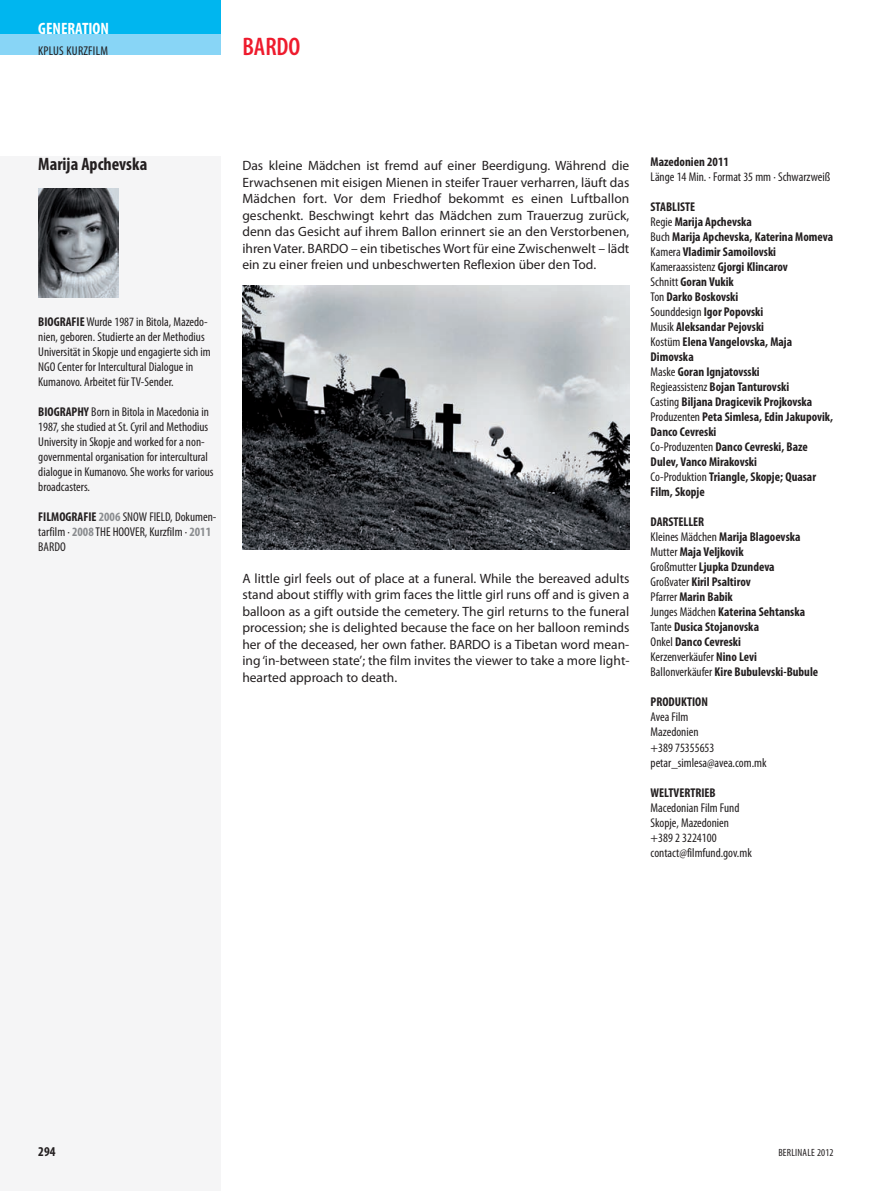
<style>
.page{position:relative;width:893px;height:1191px;background:#fff}
.page>*{position:absolute;margin:0;border:0;box-sizing:border-box;transform-origin:0 0}
.t1{font:600 condensed 25.5px "Myriad Pro";color:#ee1b2d}
.t2{font:700 condensed 18px "Myriad Pro";color:#231f20}
.t3{font:700 condensed 16.5px "Myriad Pro";color:#fff}
.t4{font:13.5px/16.5px "Myriad Pro";color:#231f20;text-align:justify}
.t5{font:700 condensed 13.5px "Myriad Pro";color:#231f20}
.t6{font:700 condensed 12.75px/15px "Myriad Pro";color:#231f20}
.t7{font:condensed 12.75px/15px "Myriad Pro";color:#231f20}
.t8{font:condensed 12.75px "Myriad Pro";letter-spacing:.02em;color:#231f20}
.t9{font:condensed 10.5px "Myriad Pro";letter-spacing:.02em;color:#231f20}
.s1{font-weight:700}
.s2{font-weight:700;color:#8a8c8f}
.s3{font-weight:400}
</style>
<div class="page">
<div style="left:0;top:156px;width:221px;height:1035px;background:#f5f5f6"></div>
<div style="left:0;top:0;width:221px;height:34px;background:#00b6ef"></div>
<div style="left:0;top:34px;width:221px;height:21px;background:#88d5f6"></div>
<img style="left:38px;top:189px;width:81px;height:108px">
<img style="left:242px;top:286px;width:387px;height:264px">
<p class="t3" style="left:38px;top:23px;width:72px">GENERATION</p>
<p class="t8" style="left:38px;top:46px;width:71px">KPLUS KURZFILM</p>
<h1 class="t1" style="left:242px;top:32px;width:60px">BARDO</h1>
<h2 class="t2" style="left:38px;top:158px;width:111px">Marija Apchevska</h2>
<p class="t7" style="left:38px;top:315px;width:174px"><span class="s1">BIOGRAFIE</span>Wurde 1987 in Bitola, Mazedo - nien, geboren. Studierte an der Methodius Universität in Skopje und engagierte sich im NGO Center for Intercultural Dialogue in Kumanovo. Arbeitet für TV-Sender.</p>
<p class="t7" style="left:38px;top:405px;width:177px"><span class="s1">BIOGRAPHY</span> Born in Bitola in Macedonia in 1987, she studied at St. Cyril and Methodius University in Skopje and worked for a non&shy;governmental organisation for intercultural dialogue in Kumanovo. She works for various broadcasters.</p>
<p class="t7" style="left:38px;top:510px;width:180px"><span class="s1">FILMOGRAFIE</span> <span class="s2">2006</span> SNOW FIELD, Dokumen - tar film · <span class="s2">2008</span> THE HOOVER, Kurzfilm · <span class="s2">2011<br></span>BARDO</p>
<p class="t4" style="left:242px;top:159px;width:389px">Das kleine Mädchen ist fremd auf einer Beerdigung. Während die Erwachsenen mit eisigen Mienen in steifer Trauer verharren, läuft das Mädchen fort. Vor dem Friedhof bekommt es einen Luftballon geschenkt. Beschwingt kehrt das Mädchen zum Trauerzug zurück, denn das Gesicht auf ihrem Ballon erinnert sie an den Verstorbenen, ihren Vater. BARDO – ein tibetisches Wort für eine Zwischenwelt – lädt ein zu einer freien und unbeschwerten Reflexion über den Tod.</p>
<p class="t4" style="left:242px;top:571px;width:389px">A little girl feels out of place at a funeral. While the bereaved adults stand about stiffly with grim faces the little girl runs off and is given a balloon as a gift outside the cemetery. The girl returns to the funeral procession; she is delighted because the face on her balloon reminds her of the deceased, her own father. BARDO is a Tibetan word mean&shy;ing ‘in-between state’; the film invites the viewer to take a more light&shy;hearted approach to death.</p>
<p class="t6" style="left:651px;top:155px;width:80px">Mazedonien 2011</p>
<p class="t7" style="left:651px;top:170px;width:181px">Länge 14 Min. · Format 35 mm · Schwarzweiß</p>
<p class="t6" style="left:651px;top:200px;width:184px">STABLISTE<br><span class="s3">Regie</span> Marija Apchevska<br><span class="s3">Buch</span> Marija Apchevska, Katerina Momeva<br><span class="s3">Kamera</span> Vladimir Samoilovski<br><span class="s3">Kameraassistenz</span> Gjorgi Klincarov<br><span class="s3">Schnitt</span> Goran Vukik<br><span class="s3">Ton</span> Darko Boskovski<br><span class="s3">Sounddesign</span> Igor Popovski<br><span class="s3">Musik</span> Aleksandar Pejovski<br><span class="s3">Kostüm</span> Elena Vangelovska, Maja<br>Dimovska<br><span class="s3">Maske</span> Goran Ignjatovsski<br><span class="s3">Regieassistenz</span> Bojan Tanturovski<br><span class="s3">Casting</span> Biljana Dragicevik Projkovska<br><span class="s3">Produzenten</span> Peta Simlesa, Edin Jakupovik,<br>Danco Cevreski<br><span class="s3">Co-Produzenten</span> Danco Cevreski, Baze<br>Dulev, Vanco Mirakovski<br><span class="s3">Co-Produktion</span> Triangle, Skopje; Quasar<br>Film, Skopje</p>
<p class="t6" style="left:651px;top:516px;width:169px">DARSTELLER<br><span class="s3">Kleines Mädchen</span> Marija Blagoevska<br><span class="s3">Mutter</span> Maja Veljkovik<br><span class="s3">Großmutter</span> Ljupka Dzundeva<br><span class="s3">Großvater</span> Kiril Psaltirov<br><span class="s3">Pfarrer</span> Marin Babik<br><span class="s3">Junges Mädchen</span> Katerina Sehtanska<br><span class="s3">Tante</span> Dusica Stojanovska<br><span class="s3">Onkel</span> Danco Cevreski<br><span class="s3">Kerzenverkäufer</span> Nino Levi<br><span class="s3">Ballonverkäufer</span> Kire Bubulevski-Bubule</p>
<p class="t6" style="left:651px;top:696px;width:59px">PRODUKTION</p>
<p class="t7" style="left:651px;top:711px;width:117px">Avea Film<br>Mazedonien<br>+389 75355653 petar_simlesa@avea.com.mk</p>
<p class="t6" style="left:651px;top:786px;width:67px">WELTVERTRIEB</p>
<p class="t7" style="left:651px;top:801px;width:103px">Macedonian Film Fund<br>Skopje, Mazedonien +389 2 3224100 contact@filmfund.gov.mk</p>
<p class="t5" style="left:38px;top:1147px;width:19px">294</p>
<p class="t9" style="left:778px;top:1149px;width:57px">BERLINALE 2012</p>
</div>
